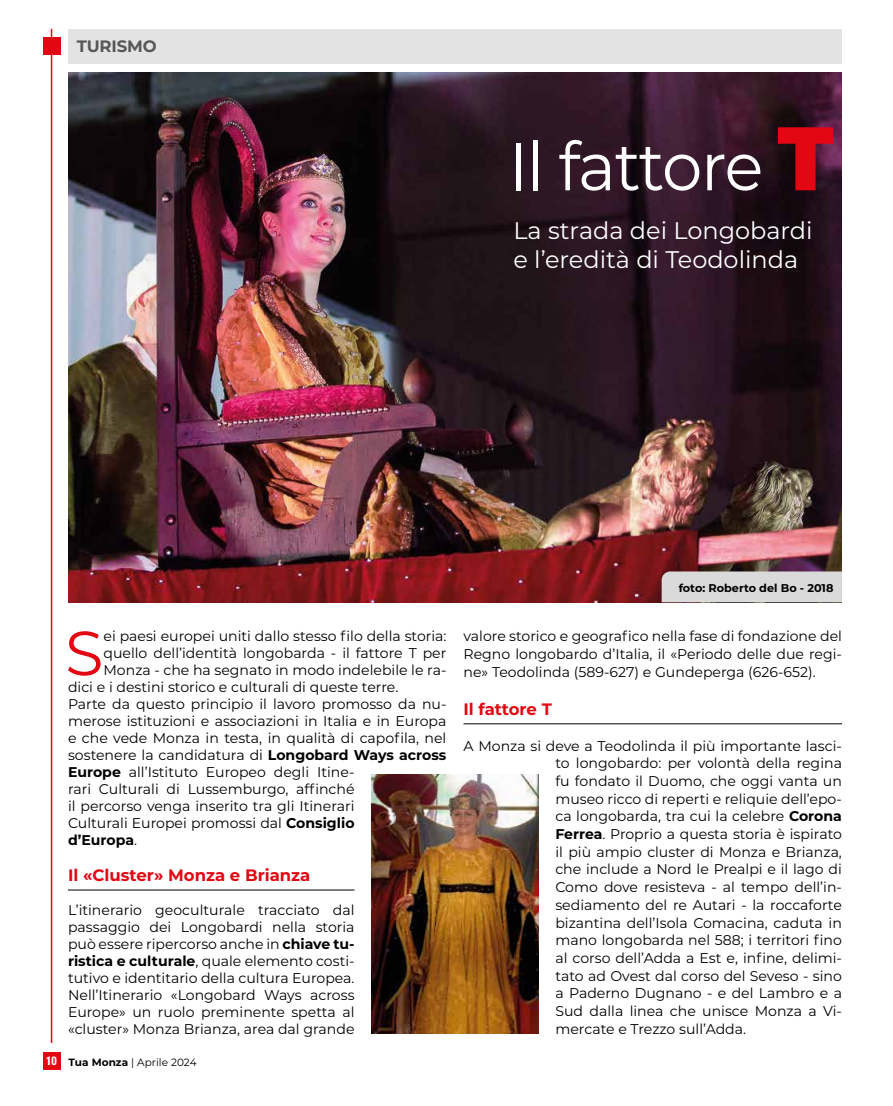
<style>
.page{position:relative;width:893px;height:1106px;background:#fff}
.page>*{position:absolute;margin:0;border:0;box-sizing:border-box;transform-origin:0 0}
.t1{font:67.5px "Montserrat";letter-spacing:-.03em;color:#fff;scale:.95 1}
.t2{font:62.4px "Montserrat";color:#e30613}
.t3{font:24px/28.8px "Montserrat";color:#fff}
.t4{font:700 16.5px "Montserrat";color:#e30613}
.t5{font:700 16.5px "Montserrat";letter-spacing:-.01em;color:#575756}
.t6{font:14.1px/17.7px "Montserrat";color:#000;text-align:justify}
.t7{font:700 14.1px "Montserrat";letter-spacing:-.005em;color:#000}
.t8{font:700 11.25px "Montserrat";color:#000}
.t9{font:10.5px "Montserrat";color:#000}
.s1{font-weight:900;font-size:90px;color:#e30613}
.s2{font-weight:700}
.s3{font-weight:400}
.s4{font-family:"Univers LT Std";font-weight:700;font-stretch:condensed;font-size:12px;color:#fff}
</style>
<div class="page">
<hr style="left:51px;top:29px;width:1px;height:1014px;background:#e30613">
<div style="left:43px;top:1052px;width:17px;height:17px;background:#e30613"></div>
<div style="left:68px;top:29px;width:773px;height:35px;background:#e3e3e3"></div>
<div style="left:43px;top:37px;width:17px;height:17px;background:#e30613"></div>
<img style="left:68px;top:72px;width:774px;height:530px">
<hr style="left:68px;top:889px;width:287px;height:1px;background:#000">
<hr style="left:463px;top:723px;width:379px;height:1px;background:#000">
<img style="left:372px;top:774px;width:166px;height:259px">
<div style="left:662px;top:571px;width:180px;height:31px;background:#dadada"></div>
<p class="t5" style="left:77px;top:34px;width:81px">TURISMO</p>
<h1 class="t1" style="left:509px;top:120px;width:343px">Il fattore <span class="s1">T</span></h1>
<h3 class="t3" style="left:513px;top:215px;width:301px">La strada dei Longobardi e l’eredità di Teodolinda</h3>
<h2 class="t2" style="left:65px;top:610px;width:40px">S</h2>
<p class="t6" style="left:103px;top:627px;width:344px">ei paesi europei uniti dallo stesso filo della storia:</p>
<p class="t6" style="left:103px;top:644px;width:344px">quello dell’identità longobarda - il fattore T per</p>
<p class="t6" style="left:103px;top:661px;width:344px">Monza - che ha segnato in modo indelebile le ra-</p>
<p class="t6" style="left:68px;top:678px;width:332px">dici e i destini storico e culturali di queste terre.</p>
<p class="t6" style="left:68px;top:695px;width:380px">Parte da questo principio il lavoro promosso da nu-</p>
<p class="t6" style="left:68px;top:711px;width:380px">merose istituzioni e associazioni in Italia e in Europa</p>
<p class="t6" style="left:68px;top:728px;width:380px">e che vede Monza in testa, in qualità di capofila, nel</p>
<p class="t6" style="left:68px;top:745px;width:380px">sostenere la candidatura di <span class="s2">Longobard Ways across</span></p>
<p class="t6" style="left:68px;top:762px;width:288px"><span class="s2">Europe</span> all’Istituto Europeo degli Itine-</p>
<p class="t6" style="left:68px;top:779px;width:288px">rari Culturali di Lussemburgo, affinché</p>
<p class="t6" style="left:68px;top:796px;width:288px">il percorso venga inserito tra gli Itinerari</p>
<p class="t6" style="left:68px;top:813px;width:288px">Culturali Europei promossi dal <span class="s2">Consiglio</span></p>
<p class="t7" style="left:68px;top:829px;width:71px">d’Europa<span class="s3">.</span></p>
<p class="t4" style="left:68px;top:863px;width:244px">Il «Cluster» Monza e Brianza</p>
<p class="t6" style="left:68px;top:901px;width:288px;line-height:17px">L’itinerario geoculturale tracciato dal passaggio dei Longobardi nella storia può essere ripercorso anche in <span class="s2">chiave tu&shy;ristica e culturale</span>, quale elemento costi&shy;tutivo e identitario della cultura Europea.<br>Nell’Itinerario «Longobard Ways across Europe» un ruolo preminente spetta al «cluster» Monza Brianza, area dal grande</p>
<p class="t9" style="left:46px;top:1055px;width:152px"><span class="s4">10</span> <span class="s2">Tua Monza</span> | Aprile 2024</p>
<p class="t8" style="left:679px;top:580px;width:156px">foto: Roberto del Bo - 2018</p>
<p class="t6" style="left:463px;top:627px;width:380px">valore storico e geografico nella fase di fondazione del Regno longobardo d’Italia, il «Periodo delle due regi&shy;ne» Teodolinda (589-627) e Gundeperga (626-652).</p>
<p class="t4" style="left:463px;top:697px;width:90px">Il fattore T</p>
<p class="t6" style="left:555px;top:736px;width:288px;text-indent:-92px">A Monza si deve a Teodolinda il più importante lasci&shy;to longobardo: per volontà della regina fu fondato il Duomo, che oggi vanta un museo ricco di reperti e reliquie dell’epo&shy;ca longobarda, tra cui la celebre <span class="s2">Corona Ferrea</span>. Proprio a questa storia è ispirato il più ampio cluster di Monza e Brianza, che include a Nord le Prealpi e il lago di Como dove resisteva - al tempo dell’in&shy;sediamento del re Autari - la roccaforte bizantina dell’Isola Comacina, caduta in mano longobarda nel 588; i territori fino al corso dell’Adda a Est e, infine, delimi&shy;tato ad Ovest dal corso del Seveso - sino a Paderno Dugnano - e del Lambro e a Sud dalla linea che unisce Monza a Vi&shy;mercate e Trezzo sull’Adda.</p>
</div>
